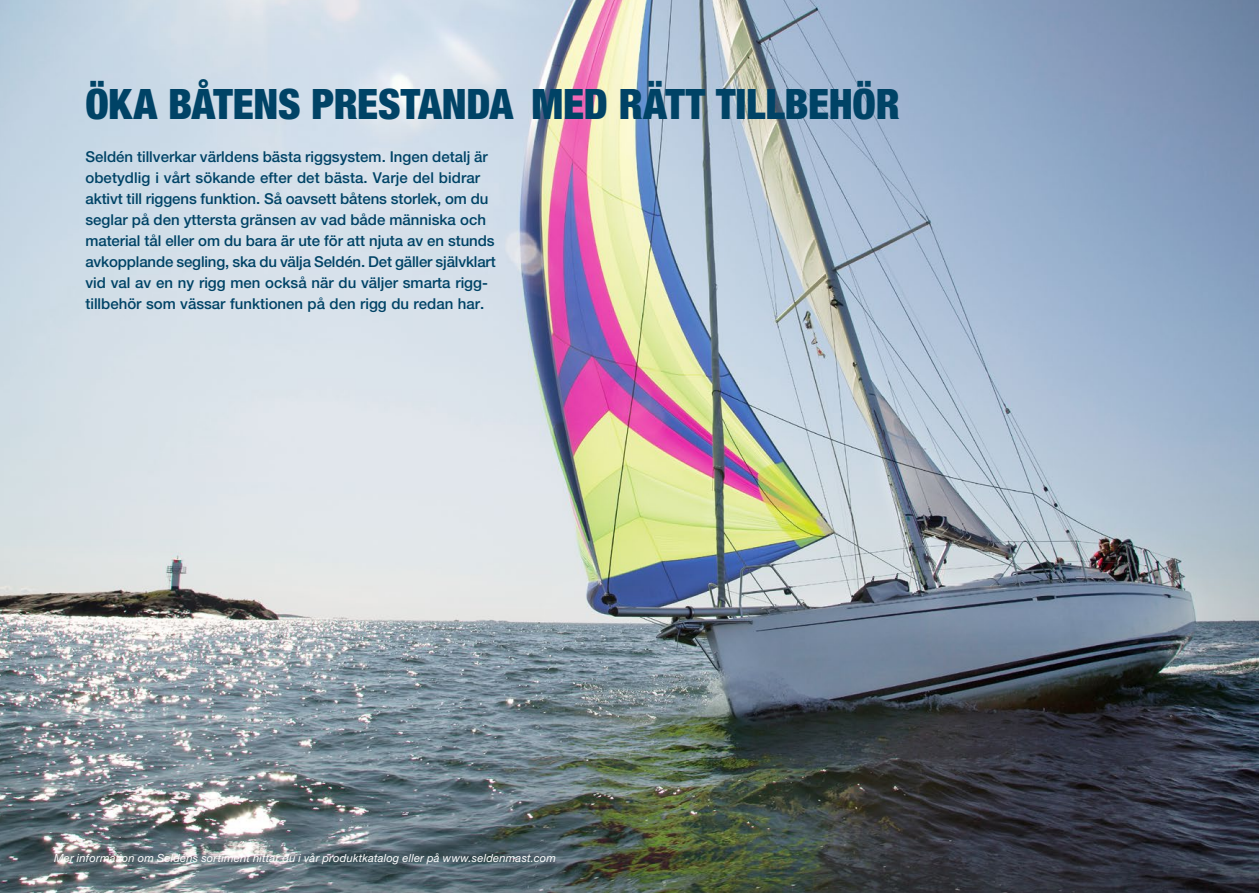
<style>
.page{position:relative;width:1259px;height:893px;background:#fff}
.page>*{position:absolute;margin:0;border:0;box-sizing:border-box;transform-origin:0 0}
.t1{font:900 condensed 42px "Helvetica Neue LT Pro";letter-spacing:-.005em;color:#004366}
.t2{font:500 15px/21px "Helvetica Neue LT Pro";color:#004366}
.t3{font:italic 11.25px "Helvetica Neue LT Pro";letter-spacing:.02em;color:#fff}
</style>
<div class="page">
<img style="left:0;top:0;width:1259px;height:893px">
<h1 class="t1" style="left:85px;top:78px;width:816px">ÖKA BÅTENS PRESTANDA MED RÄTT TILLBEHÖR</h1>
<p class="t2" style="left:85px;top:146px;width:412px">Seldén tillverkar världens bästa riggsystem. Ingen detalj är obetydlig i vårt sökande efter det bästa. Varje del bidrar aktivt till riggens funktion. Så oavsett båtens storlek, om du seglar på den yttersta gränsen av vad både människa och material tål eller om du bara är ute för att njuta av en stunds avkopplande segling, ska du välja Seldén. Det gäller självklart vid val av en ny rigg men också när du väljer smarta rigg&shy;tillbehör som vässar funktionen på den rigg du redan har.</p>
<p class="t3" style="left:54px;top:851px;width:503px">Mer information om Seldéns sortiment hittar du i vår produktkatalog eller på www.seldenmast.com</p>
</div>
